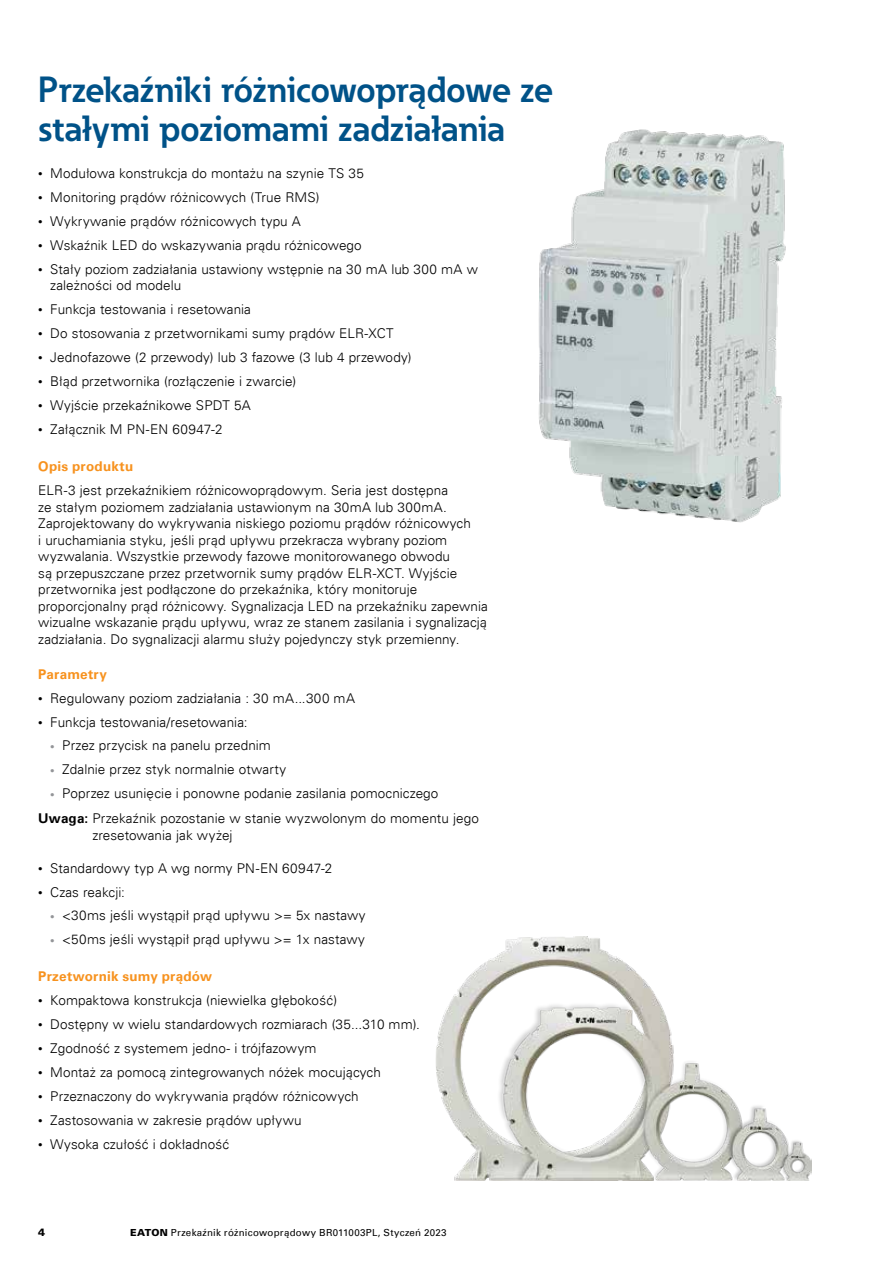
<style>
.page{position:relative;width:893px;height:1263px;background:#fff}
.page>*{position:absolute;margin:0;border:0;box-sizing:border-box;transform-origin:0 0}
.t1{font:700 36px/39px "Eaton";letter-spacing:-.01em;color:#005288}
.t2{font:300 13.5px/16.5px "EATON Univers";letter-spacing:.005em;color:#000}
.t3{font:700 13.5px "EATON Univers";letter-spacing:.015em;color:#f7921e}
.t4{font:900 10.5px "EATON Univers";color:#000}
.t5{font:9.75px "EATON Univers";letter-spacing:.025em;color:#000}
.s1{font-size:9px}
.s2{font-size:9px;color:#939598}
.s3{font-weight:700}
.s4{font-weight:900}
</style>
<div class="page">
<img style="left:538px;top:129px;width:248px;height:393px">
<img style="left:436px;top:937px;width:375px;height:243px">
<h1 class="t1" style="left:38px;top:69px;width:516px">Przekaźniki różnicowoprądowe ze stałymi poziomami zadziałania</h1>
<p class="t2" style="left:38px;top:165px;width:327px"><span class="s1">•</span> Modułowa konstrukcja do montażu na szynie TS 35</p>
<p class="t2" style="left:38px;top:189px;width:283px"><span class="s1">•</span> Monitoring prądów różnicowych (True RMS)</p>
<p class="t2" style="left:38px;top:213px;width:264px"><span class="s1">•</span> Wykrywanie prądów różnicowych typu A</p>
<p class="t2" style="left:38px;top:237px;width:325px"><span class="s1">•</span> Wskaźnik LED do wskazywania prądu różnicowego</p>
<p class="t2" style="left:50px;top:261px;width:429px;text-indent:-12px"><span class="s1">•</span> Stały poziom zadziałania ustawiony wstępnie na 30 mA lub 300 mA w zależności od modelu</p>
<p class="t2" style="left:38px;top:302px;width:214px"><span class="s1">•</span> Funkcja testowania i resetowania</p>
<p class="t2" style="left:38px;top:326px;width:357px"><span class="s1">•</span> Do stosowania z przetwornikami sumy prądów ELR-XCT</p>
<p class="t2" style="left:38px;top:350px;width:375px"><span class="s1">•</span> Jednofazowe (2 przewody) lub 3 fazowe (3 lub 4 przewody)</p>
<p class="t2" style="left:38px;top:374px;width:259px"><span class="s1">•</span> Błąd przetwornika (rozłączenie i zwarcie)</p>
<p class="t2" style="left:38px;top:398px;width:214px"><span class="s1">•</span> Wyjście przekaźnikowe SPDT 5A</p>
<p class="t2" style="left:38px;top:422px;width:186px"><span class="s1">•</span> Załącznik M PN-EN 60947-2</p>
<p class="t3" style="left:38px;top:458px;width:96px">Opis produktu</p>
<p class="t2" style="left:38px;top:482px;width:451px">ELR-3 jest przekaźnikiem różnicowoprądowym. Seria jest dostępna<br>ze stałym poziomem zadziałania ustawionym na 30mA lub 300mA.<br>Zaprojektowany do wykrywania niskiego poziomu prądów różnicowych<br>i uruchamiania styku, jeśli prąd upływu przekracza wybrany poziom wyzwalania. Wszystkie przewody fazowe monitorowanego obwodu<br>są przepuszczane przez przetwornik sumy prądów ELR-XCT. Wyjście przetwornika jest podłączone do przekaźnika, który monitoruje proporcjonalny prąd różnicowy. Sygnalizacja LED na przekaźniku zapewnia wizualne wskazanie prądu upływu, wraz ze stanem zasilania i sygnalizacją zadziałania. Do sygnalizacji alarmu służy pojedynczy styk przemienny.</p>
<p class="t3" style="left:38px;top:667px;width:70px">Parametry</p>
<p class="t2" style="left:38px;top:690px;width:318px"><span class="s1">•</span> Regulowany poziom zadziałania : 30 mA...300 mA</p>
<p class="t2" style="left:38px;top:714px;width:211px"><span class="s1">•</span> Funkcja testowania/resetowania:</p>
<p class="t2" style="left:50px;top:737px;width:222px"><span class="s2">•</span> Przez przycisk na panelu przednim</p>
<p class="t2" style="left:50px;top:761px;width:237px"><span class="s2">•</span> Zdalnie przez styk normalnie otwarty</p>
<p class="t2" style="left:38px;top:781px;width:442px;line-height:25px;text-indent:12px"><span class="s2">•</span> Poprzez usunięcie i ponowne podanie zasilania pomocniczego<br><span class="s3">Uwaga:</span> Przekaźnik pozostanie w stanie wyzwolonym do momentu jego</p>
<p class="t2" style="left:92px;top:827px;width:142px">zresetowania jak wyżej</p>
<p class="t2" style="left:38px;top:860px;width:296px"><span class="s1">•</span> Standardowy typ A wg normy PN-EN 60947-2</p>
<p class="t2" style="left:38px;top:884px;width:88px"><span class="s1">•</span> Czas reakcji:</p>
<p class="t2" style="left:50px;top:907px;width:317px"><span class="s2">•</span> &lt;30ms jeśli wystąpił prąd upływu &gt;= 5x nastawy</p>
<p class="t2" style="left:50px;top:931px;width:316px"><span class="s2">•</span> &lt;50ms jeśli wystąpił prąd upływu &gt;= 1x nastawy</p>
<p class="t3" style="left:38px;top:969px;width:175px">Przetwornik sumy prądów</p>
<p class="t2" style="left:38px;top:992px;width:300px"><span class="s1">•</span> Kompaktowa konstrukcja (niewielka głębokość)</p>
<p class="t2" style="left:38px;top:1016px;width:383px"><span class="s1">•</span> Dostępny w wielu standardowych rozmiarach (35...310 mm).</p>
<p class="t2" style="left:38px;top:1040px;width:280px"><span class="s1">•</span> Zgodność z systemem jedno- i trójfazowym</p>
<p class="t2" style="left:38px;top:1064px;width:344px"><span class="s1">•</span> Montaż za pomocą zintegrowanych nóżek mocujących</p>
<p class="t2" style="left:38px;top:1088px;width:322px"><span class="s1">•</span> Przeznaczony do wykrywania prądów różnicowych</p>
<p class="t2" style="left:38px;top:1112px;width:265px"><span class="s1">•</span> Zastosowania w zakresie prądów upływu</p>
<p class="t2" style="left:38px;top:1136px;width:193px"><span class="s1">•</span> Wysoka czułość i dokładność</p>
<p class="t4" style="left:38px;top:1226px;width:9px">4</p>
<p class="t5" style="left:130px;top:1227px;width:318px"><span class="s4">EATON</span> Przekaźnik różnicowoprądowy BR011003PL, Styczeń 2023</p>
</div>
